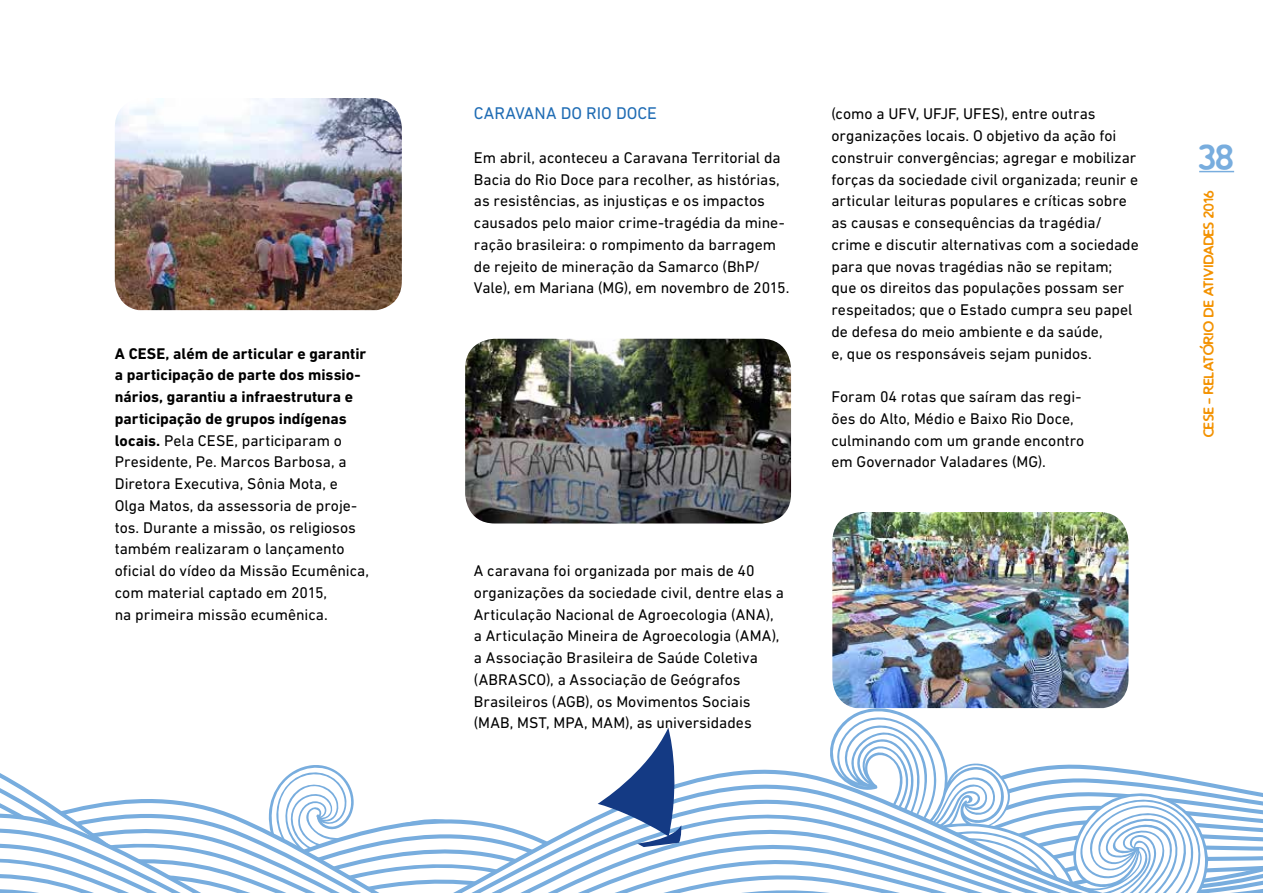
<style>
.page{position:relative;width:1263px;height:893px;background:#fff}
.page>*{position:absolute;margin:0;border:0;box-sizing:border-box;transform-origin:0 0}
.t1{font:30px "Wayward Sans";color:#78adde}
.t2{font:17.25px "DIN Next LT Pro";color:#1f6cb4}
.t3{font:15.75px/21.8px "DIN Next LT Pro";color:#000}
.t4{font:12.15px "Wayward Sans";color:#f39200}
.s1{font-weight:700}
</style>
<div class="page">
<img style="left:115px;top:98px;width:287px;height:212px">
<img style="left:465px;top:339px;width:326px;height:112px">
<hr style="left:1199px;top:171px;width:35px;height:1px;background:#78adde">
<svg style="left:0;top:451px;width:1263px;height:442px"></svg>
<p class="t3" style="left:115px;top:342px;width:256px"><span class="s1">A CESE, além de articular e garantir a participação de parte dos missio&shy;nários, garantiu a infraestrutura e participação de grupos indígenas locais.</span> Pela CESE, participaram o Presidente, Pe. Marcos Barbosa, a Diretora Executiva, Sônia Mota, e Olga Matos, da assessoria de proje&shy;tos. Durante a missão, os religiosos também realizaram o lançamento oficial do vídeo da Missão Ecumênica, com material captado em 2015,<br>na primeira missão ecumênica.</p>
<p class="t2" style="left:474px;top:103px;width:185px">CARAVANA DO RIO DOCE</p>
<p class="t3" style="left:474px;top:146px;width:317px">Em abril, aconteceu a Caravana Territorial da Bacia do Rio Doce para recolher, as histórias, as resistências, as injustiças e os impactos causados pelo maior crime-tragédia da mine&shy;ração brasileira: o rompimento da barragem de rejeito de mineração da Samarco (BhP/ Vale), em Mariana (MG), em novembro de 2015.</p>
<p class="t3" style="left:474px;top:560px;width:312px">A caravana foi organizada por mais de 40 organizações da sociedade civil, dentre elas a Articulação Nacional de Agroecologia (ANA), a Articulação Mineira de Agroecologia (AMA), a Associação Brasileira de Saúde Coletiva (ABRASCO), a Associação de Geógrafos Brasileiros (AGB), os Movimentos Sociais (MAB, MST, MPA, MAM), as universidades</p>
<p class="t3" style="left:831px;top:103px;width:309px">(como a UFV, UFJF, UFES), entre outras organizações locais. O objetivo da ação foi construir convergências; agregar e mobilizar forças da sociedade civil organizada; reunir e articular leituras populares e críticas sobre as causas e consequências da tragédia/ crime e discutir alternativas com a sociedade para que novas tragédias não se repitam; que os direitos das populações possam ser respeitados; que o Estado cumpra seu papel de defesa do meio ambiente e da saúde,<br>e, que os responsáveis sejam punidos.</p>
<p class="t3" style="left:831px;top:386px;width:254px">Foram 04 rotas que saíram das regi&shy;ões do Alto, Médio e Baixo Rio Doce, culminando com um grande encontro em Governador Valadares (MG).</p>
<h1 class="t1" style="left:1199px;top:143px;width:36px">38</h1>
<p class="t4" style="left:1203px;top:437px;width:248px;rotate:-90deg">CESE - relatorio de atividades 2016</p>
</div>
